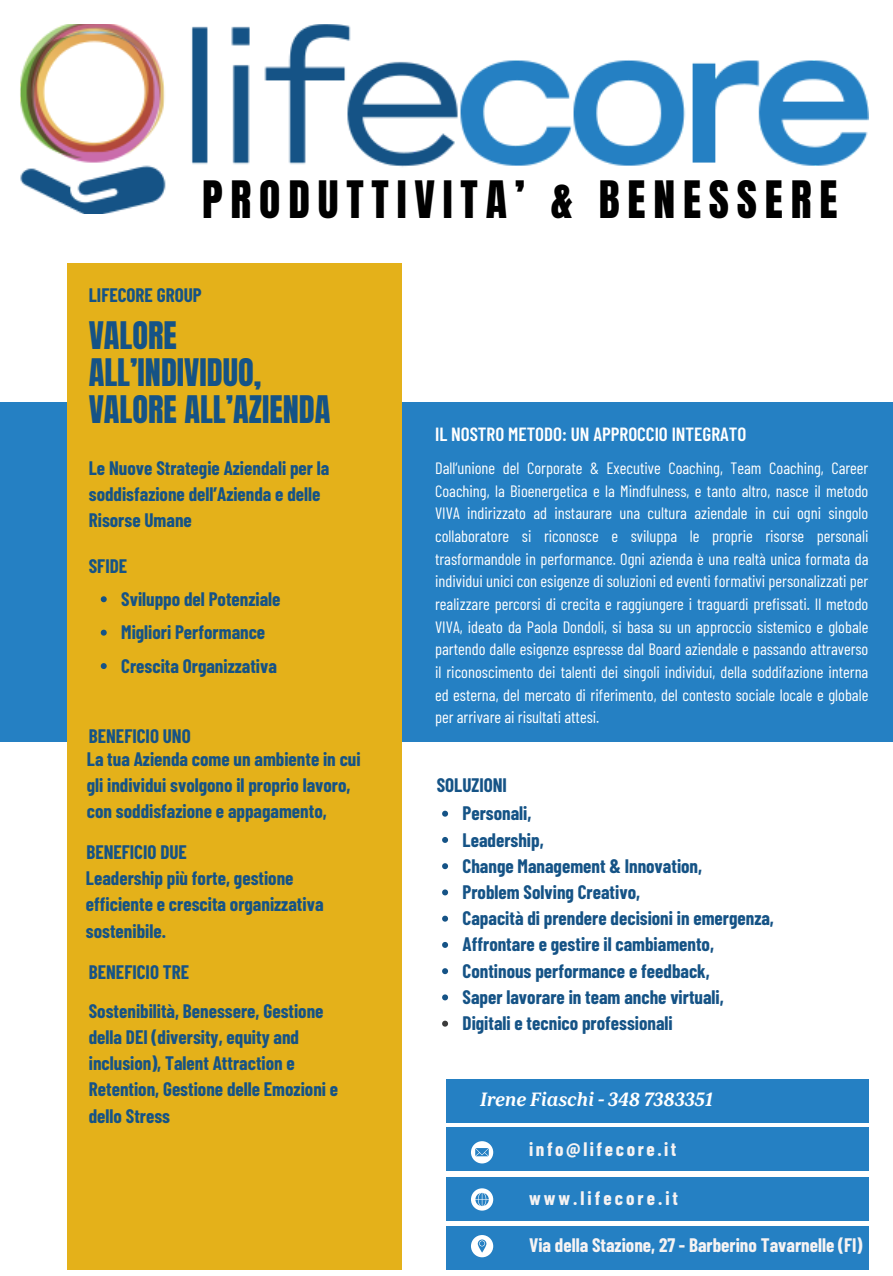
<style>
.page{position:relative;width:893px;height:1276px;background:#fff}
.page>*{position:absolute;margin:0;border:0;box-sizing:border-box;transform-origin:0 0}
.t1{font:43.88px "Anton";letter-spacing:.18em;color:#000}
.t2{font:32.4px/36.9px "Anton";color:#155386}
.t3{font:700 19.12px/26.3px "Barlow Condensed";color:#155386}
.t4{font:700 19.12px "Barlow Condensed";color:#f6f3f3}
.t5{font:600 19.12px "Barlow Condensed";color:#fff}
.t6{font:italic 700 19.12px "Marselis Serif Pro";color:#fff}
.t7{font:700 19.12px "Barlow Condensed";letter-spacing:.135em;color:#f6f3f3}
.t8{font:700 19.12px "Barlow Condensed";letter-spacing:.16em;color:#f6f3f3}
.t9{font:16.43px/22.7px "Barlow Condensed";color:#fff;text-align:justify}
</style>
<div class="page">
<div style="left:0;top:402px;width:893px;height:339px;background:#2580c3"></div>
<div style="left:68px;top:263px;width:334px;height:277px;background:#e4b11a"></div>
<div style="left:68px;top:534px;width:334px;height:735px;background:#e4b11a"></div>
<div style="left:446px;top:1127px;width:422px;height:44px;background:#2580c3"></div>
<div style="left:446px;top:1226px;width:422px;height:43px;background:#2580c3"></div>
<div style="left:446px;top:1177px;width:422px;height:44px;background:#2580c3"></div>
<svg style="left:471px;top:1141px;width:22px;height:22px"></svg>
<svg style="left:471px;top:1235px;width:22px;height:22px"></svg>
<svg style="left:471px;top:1188px;width:22px;height:22px"></svg>
<img style="left:20px;top:24px;width:849px;height:190px">
<div style="left:187px;top:172px;width:681px;height:56px;background:#fff"></div>
<svg style="left:442px;top:810px;width:6px;height:6px"></svg>
<svg style="left:442px;top:837px;width:6px;height:6px"></svg>
<svg style="left:442px;top:863px;width:6px;height:6px"></svg>
<svg style="left:442px;top:889px;width:6px;height:6px"></svg>
<svg style="left:442px;top:915px;width:6px;height:6px"></svg>
<svg style="left:442px;top:942px;width:6px;height:6px"></svg>
<svg style="left:442px;top:968px;width:6px;height:6px"></svg>
<svg style="left:442px;top:994px;width:6px;height:6px"></svg>
<svg style="left:442px;top:1020px;width:6px;height:6px"></svg>
<svg style="left:101px;top:596px;width:6px;height:6px"></svg>
<svg style="left:101px;top:629px;width:6px;height:6px"></svg>
<svg style="left:101px;top:663px;width:6px;height:6px"></svg>
<div style="left:446px;top:1079px;width:422px;height:44px;background:#2580c3"></div>
<h4 class="t1" style="left:202px;top:168px;width:637px">PRODUTTIVITA’ &amp; BENESSERE</h4>
<h3 class="t3" style="left:89px;top:281px;width:114px">LIFECORE GROUP</h3>
<h4 class="t2" style="left:89px;top:317px;width:243px">VALORE<br>ALL’INDIVIDUO,<br>VALORE ALL’AZIENDA</h4>
<p class="t3" style="left:89px;top:454px;width:242px">Le Nuove Strategie Aziendali per la soddisfazione dell’Azienda e delle<br>Risorse Umane</p>
<h5 class="t3" style="left:89px;top:552px;width:40px">SFIDE</h5>
<h5 class="t3" style="left:121px;top:585px;width:161px">Sviluppo del Potenziale</h5>
<h5 class="t3" style="left:121px;top:618px;width:146px">Migliori Performance</h5>
<h5 class="t3" style="left:121px;top:652px;width:157px">Crescita Organizzativa</h5>
<h5 class="t3" style="left:89px;top:722px;width:103px">BENEFICIO UNO</h5>
<h5 class="t3" style="left:87px;top:744px;width:275px">La tua Azienda come un ambiente in cui gli individui svolgono il proprio lavoro, con soddisfazione e appagamento,</h5>
<h5 class="t3" style="left:86px;top:838px;width:102px">BENEFICIO DUE</h5>
<p class="t3" style="left:86px;top:864px;width:239px">Leadership più forte, gestione efficiente e crescita organizzativa sostenibile.</p>
<h4 class="t3" style="left:89px;top:958px;width:102px">BENEFICIO TRE</h4>
<p class="t3" style="left:89px;top:996px;width:251px">Sostenibilità, Benessere, Gestione della DEI (diversity, equity and inclusion), Talent Attraction e<br>Retention, Gestione delle Emozioni e dello Stress</p>
<h3 class="t5" style="left:435px;top:422px;width:313px">IL NOSTRO METODO: UN APPROCCIO INTEGRATO</h3>
<h5 class="t9" style="left:435px;top:456px;width:435px">Dall‘unione del Corporate &amp; Executive Coaching, Team Coaching, Career Coaching, la Bioenergetica e la Mindfulness, e tanto altro, nasce il metodo VIVA indirizzato ad instaurare una cultura aziendale in cui ogni singolo collaboratore si riconosce e sviluppa le proprie risorse personali trasformandole in performance. Ogni azienda è una realtà unica formata da individui unici con esigenze di soluzioni ed eventi formativi personalizzati per realizzare percorsi di crecita e raggiungere i traguardi prefissati. Il metodo VIVA, ideato da Paola Dondoli, si basa su un approccio sistemico e globale partendo dalle esigenze espresse dal Board aziendale e passando attraverso il riconoscimento dei talenti dei singoli individui, della soddifazione interna ed esterna, del mercato di riferimento, del contesto sociale locale e globale per arrivare ai risultati attesi.</h5>
<h5 class="t3" style="left:437px;top:771px;width:72px">SOLUZIONI</h5>
<h5 class="t3" style="left:463px;top:799px;width:70px">Personali,</h5>
<h5 class="t3" style="left:463px;top:825px;width:83px">Leadership,</h5>
<h3 class="t3" style="left:463px;top:852px;width:241px">Change Management &amp; Innovation,</h3>
<h4 class="t3" style="left:463px;top:878px;width:179px">Problem Solving Creativo,</h4>
<h3 class="t3" style="left:463px;top:904px;width:313px">Capacità di prendere decisioni in emergenza,</h3>
<h4 class="t3" style="left:463px;top:930px;width:253px">Affrontare e gestire il cambiamento,</h4>
<h3 class="t3" style="left:463px;top:957px;width:249px">Continous performance e feedback,</h3>
<h4 class="t3" style="left:463px;top:983px;width:263px">Saper lavorare in team anche virtuali,</h4>
<h3 class="t3" style="left:463px;top:1009px;width:212px">Digitali e tecnico professionali</h3>
<p class="t6" style="left:480px;top:1087px;width:234px">Irene Fiaschi - 348 7383351</p>
<h3 class="t7" style="left:529px;top:1136px;width:149px">info@lifecore.it</h3>
<h1 class="t8" style="left:529px;top:1185px;width:150px">www.lifecore.it</h1>
<p class="t4" style="left:529px;top:1233px;width:335px">Via della Stazione, 27 - Barberino Tavarnelle (FI)</p>
</div>
